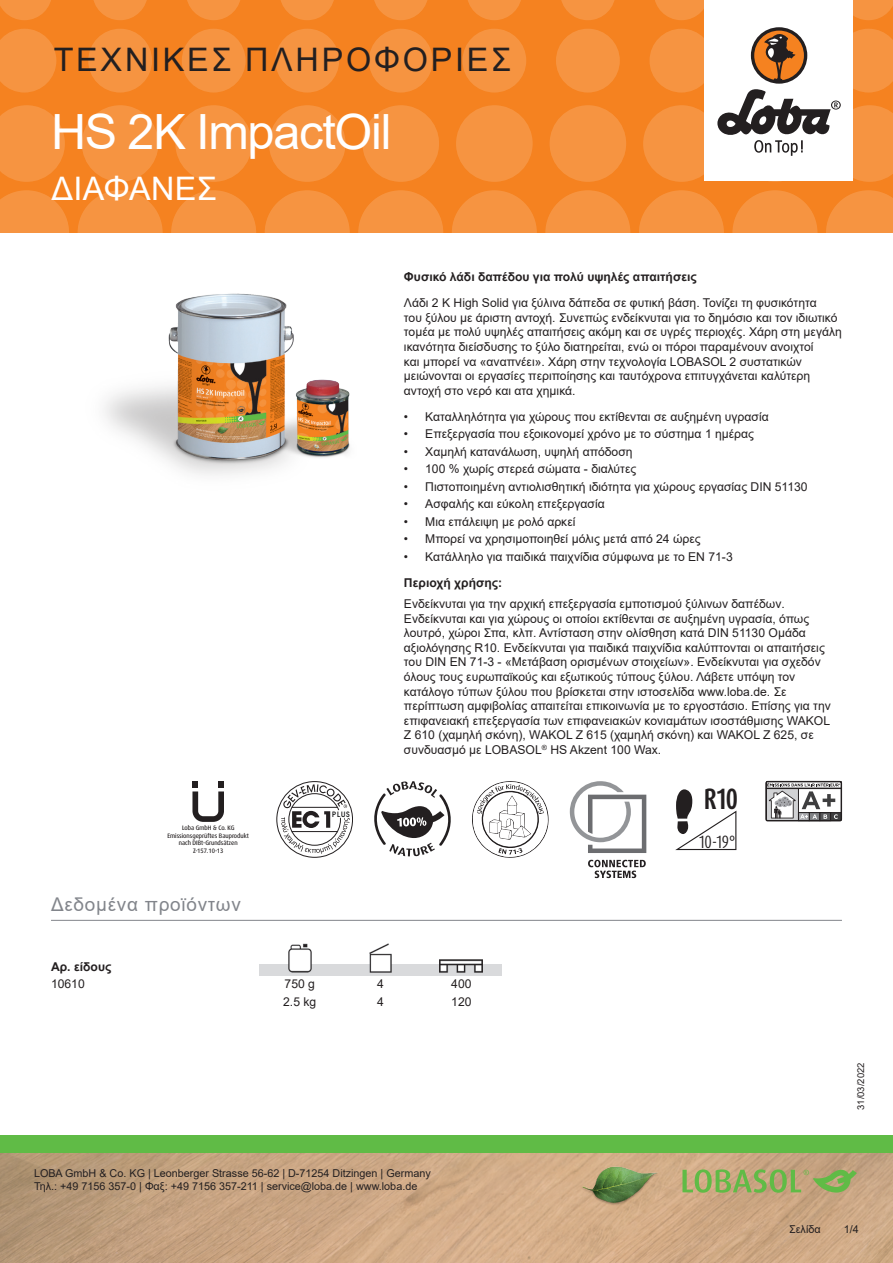
<style>
.page{position:relative;width:893px;height:1263px;background:#fff}
.page>*{position:absolute;margin:0;border:0;box-sizing:border-box;transform-origin:0 0}
.Produktname_Arial{font:48.6px "Arial";letter-spacing:-.025em;color:#fff}
.t1{font:32.4px "Arial";letter-spacing:.085em;color:#231f20}
.t2{font:32.4px "Arial";letter-spacing:.01em;color:#fff}
.Logos_Erweiterung{font:700 24.15px "Dax Compact OT";color:#231f20}
.Titel_grau_Arial{font:18.9px "Arial";letter-spacing:.04em;color:#82858b}
.Logos_Erweiterung-2{font:14.55px "Dax Compact OT";color:#231f20}
.Text_Arial{font:12.15px/14.5px "Arial";color:#231f20}
.Text_Bold_Arial{font:700 12.15px "Arial";color:#231f20}
.Text_zentriert_Arial{font:12.15px "Arial";color:#231f20}
.t3{font:10.8px/12.9px "Arial";color:#231f20}
.t4{font:9.45px "Arial";color:#231f20}
.DIBT{font:500 expanded 6.45px/7.5px "Dax Pro";color:#231f20;text-align:center;scale:.82 1}
</style>
<div class="page">
<div style="left:0;top:0;width:893px;height:233px;background:#f58220"></div>
<svg style="left:0;top:190px;width:69px;height:43px"></svg>
<svg style="left:78px;top:190px;width:85px;height:85px;fill:#f69441"></svg>
<svg style="left:171px;top:190px;width:85px;height:85px;fill:#f69441"></svg>
<svg style="left:265px;top:190px;width:85px;height:85px;fill:#f69441"></svg>
<svg style="left:358px;top:190px;width:85px;height:85px;fill:#f69441"></svg>
<svg style="left:545px;top:190px;width:85px;height:85px;fill:#f69441"></svg>
<svg style="left:452px;top:190px;width:85px;height:85px;fill:#f69441"></svg>
<svg style="left:732px;top:190px;width:85px;height:85px;fill:#f69441"></svg>
<svg style="left:639px;top:190px;width:85px;height:85px;fill:#f69441"></svg>
<svg style="left:826px;top:190px;width:67px;height:43px"></svg>
<svg style="left:0;top:105px;width:65px;height:77px"></svg>
<svg style="left:82px;top:105px;width:76px;height:77px"></svg>
<svg style="left:175px;top:105px;width:77px;height:77px"></svg>
<svg style="left:269px;top:105px;width:76px;height:77px"></svg>
<svg style="left:456px;top:105px;width:77px;height:77px"></svg>
<svg style="left:362px;top:105px;width:77px;height:77px"></svg>
<svg style="left:550px;top:105px;width:76px;height:77px"></svg>
<svg style="left:0;top:29px;width:56px;height:63px"></svg>
<svg style="left:182px;top:29px;width:64px;height:63px"></svg>
<svg style="left:88px;top:29px;width:64px;height:63px"></svg>
<svg style="left:275px;top:29px;width:64px;height:63px"></svg>
<svg style="left:462px;top:29px;width:64px;height:63px"></svg>
<svg style="left:369px;top:29px;width:64px;height:63px"></svg>
<svg style="left:556px;top:29px;width:64px;height:63px"></svg>
<svg style="left:0;top:0;width:51px;height:20px"></svg>
<svg style="left:187px;top:0;width:53px;height:20px"></svg>
<svg style="left:468px;top:0;width:53px;height:20px"></svg>
<svg style="left:655px;top:0;width:49px;height:20px"></svg>
<svg style="left:93px;top:0;width:54px;height:20px"></svg>
<svg style="left:374px;top:0;width:54px;height:20px"></svg>
<svg style="left:281px;top:0;width:53px;height:20px"></svg>
<svg style="left:561px;top:0;width:54px;height:20px"></svg>
<svg style="left:853px;top:0;width:40px;height:20px"></svg>
<img style="left:0;top:1152px;width:893px;height:111px">
<div style="left:0;top:1135px;width:893px;height:17px;background:#60bb46"></div>
<div style="left:704px;top:0;width:149px;height:181px;background:#fff"></div>
<svg style="left:643px;top:29px;width:250px;height:153px"></svg>
<img style="left:578px;top:1161px;width:82px;height:81px">
<svg style="left:682px;top:1169px;width:175px;height:24px;background:#9fac69"></svg>
<hr style="left:51px;top:920px;width:791px;height:1px;background:#82858b">
<img style="left:259px;top:943px;width:243px;height:22px">
<img style="left:259px;top:965px;width:243px;height:10px">
<img style="left:104px;top:272px;width:246px;height:203px">
<svg style="left:192px;top:781px;width:32px;height:41px"></svg>
<svg style="left:374px;top:781px;width:77px;height:75px"></svg>
<svg style="left:472px;top:781px;width:77px;height:77px"></svg>
<svg style="left:588px;top:860px;width:58px;height:18px"></svg>
<svg style="left:570px;top:781px;width:76px;height:72px"></svg>
<svg style="left:675px;top:789px;width:61px;height:61px"></svg>
<svg style="left:766px;top:781px;width:76px;height:40px"></svg>
<svg style="left:276px;top:781px;width:77px;height:77px"></svg>
<h2 class="t1" style="left:54px;top:37px;width:459px">ΤΕΧΝΙΚΈΣ ΠΛΗΡΟΦΟΡΊ ΕΣ</h2>
<p class="Produktname_Arial" style="left:51px;top:99px;width:342px">HS 2K ImpactOil</p>
<h2 class="t2" style="left:52px;top:166px;width:167px">ΔΙΑΦΑΝΈΣ</h2>
<p class="Text_Bold_Arial" style="left:404px;top:268px;width:294px">Φυσικό λάδι δαπέδου για πολύ υψηλές απαιτήσεις</p>
<p class="Text_Arial" style="left:404px;top:296px;width:439px">Λάδι 2 K High Solid για ξύλινα δάπεδα σε φυτική βάση. Τονίζει τη φυσικότητα<br>του ξύλου με άριστη αντοχή. Συνεπώς ενδείκνυται για το δημόσιο και τον ιδιωτικό τομέα με πολύ υψηλές απαιτήσεις ακόμη και σε υγρές περιοχές. Χάρη στη μεγάλη ικανότητα διείσδυσης το ξύλο διατηρείται, ενώ οι πόροι παραμένουν ανοιχτοί<br>και μπορεί να «αναπνέει». Χάρη στην τεχνολογία LOBASOL 2 συστατικών μειώνονται οι εργασίες περιποίησης και ταυτόχρονα επιτυγχάνεται καλύτερη αντοχή στο νερό και ατα χημικά.</p>
<p class="Text_Arial" style="left:404px;top:409px;width:366px">• Καταλληλότητα για χώρους που εκτίθενται σε αυξημένη υγρασία</p>
<p class="Text_Arial" style="left:404px;top:426px;width:352px">• Επεξεργασία που εξοικονομεί χρόνο με το σύστημα 1 ημέρας</p>
<p class="Text_Arial" style="left:404px;top:444px;width:230px">• Χαμηλή κατανάλωση, υψηλή απόδοση</p>
<p class="Text_Arial" style="left:404px;top:462px;width:234px">• 100 % χωρίς στερεά σώματα - διαλύτες</p>
<p class="Text_Arial" style="left:404px;top:479px;width:405px">• Πιστοποιημένη αντιολισθητική ιδιότητα για χώρους εργασίας DIN 51130</p>
<p class="Text_Arial" style="left:404px;top:497px;width:202px">• Ασφαλής και εύκολη επεξεργασία</p>
<p class="Text_Arial" style="left:404px;top:514px;width:173px">• Μια επάλειψη με ρολό αρκεί</p>
<p class="Text_Arial" style="left:404px;top:532px;width:298px">• Μπορεί να χρησιμοποιηθεί μόλις μετά από 24 ώρες</p>
<p class="Text_Arial" style="left:404px;top:549px;width:330px">• Κατάλληλο για παιδικά παιχνίδια σύμφωνα με το EN 71-3</p>
<p class="Text_Bold_Arial" style="left:404px;top:574px;width:100px">Περιοχή χρήσης:</p>
<p class="Text_Arial" style="left:404px;top:596px;width:428px">Ενδείκνυται για την αρχική επεξεργασία εμποτισμού ξύλινων δαπέδων.<br>Ενδείκνυται και για χώρους οι οποίοι εκτίθενται σε αυξημένη υγρασία, όπως λουτρό, χώροι Σπα, κλπ. Αντίσταση στην ολίσθηση κατά DIN 51130 Ομάδα αξιολόγησης R10. Ενδείκνυται για παιδικά παιχνίδια καλύπτονται οι απαιτήσεις του DIN EN 71-3 - «Μετάβαση ορισμένων στοιχείων». Ενδείκνυται για σχεδόν όλους τους ευρωπαϊκούς και εξωτικούς τύπους ξύλου. Λάβετε υπόψη τον κατάλογο τύπων ξύλου που βρίσκεται στην ιστοσελίδα www.loba.de. Σε περίπτωση αμφιβολίας απαιτείται επικοινωνία με το εργοστάσιο. Επίσης για την επιφανειακή επεξεργασία των επιφανειακών κονιαμάτων ισοστάθμισης WAKOL Z 610 (χαμηλή σκόνη), WAKOL Z 615 (χαμηλή σκόνη) και WAKOL Z 625, σε συνδυασμό με LOBASOL<sup>®</sup> HS Akzent 100 Wax.</p>
<p class="Logos_Erweiterung" style="left:704px;top:783px;width:36px">R10</p>
<p class="DIBT" style="left:168px;top:824px;width:101px">Loba GmbH &amp; Co. KG<br>Emissionsgeprüftes Bauprodukt nach DIBt-Grundsätzen<br>Z-157.10-13</p>
<p class="Logos_Erweiterung-2" style="left:699px;top:832px;width:38px">10-19°</p>
<p class="Titel_grau_Arial" style="left:51px;top:892px;width:191px">Δεδομένα προϊόντων</p>
<p class="Text_Bold_Arial" style="left:51px;top:958px;width:62px">Αρ. είδους</p>
<p class="Text_Arial" style="left:51px;top:977px;width:35px">10610</p>
<p class="Text_zentriert_Arial" style="left:285px;top:976px;width:32px">750 g</p>
<p class="Text_zentriert_Arial" style="left:377px;top:976px;width:8px">4</p>
<p class="Text_zentriert_Arial" style="left:451px;top:976px;width:22px">400</p>
<p class="Text_zentriert_Arial" style="left:283px;top:993px;width:35px">2.5 kg</p>
<p class="Text_zentriert_Arial" style="left:377px;top:993px;width:8px">4</p>
<p class="Text_zentriert_Arial" style="left:451px;top:993px;width:22px">120</p>
<p class="t3" style="left:34px;top:1167px;width:398px">LOBA GmbH &amp; Co. KG | Leonberger Strasse 56-62 | D-71254 Ditzingen | Germany<br>Τηλ.: +49 7156 357-0 | Φαξ: +49 7156 357-211 | service@loba.de | www.loba.de</p>
<p class="t4" style="left:854px;top:1110px;width:49px;rotate:-90deg">31/03/2022</p>
<p class="t3" style="left:789px;top:1222px;width:33px">Σελίδα</p>
<p class="t3" style="left:844px;top:1222px;width:17px">1/4</p>
</div>
